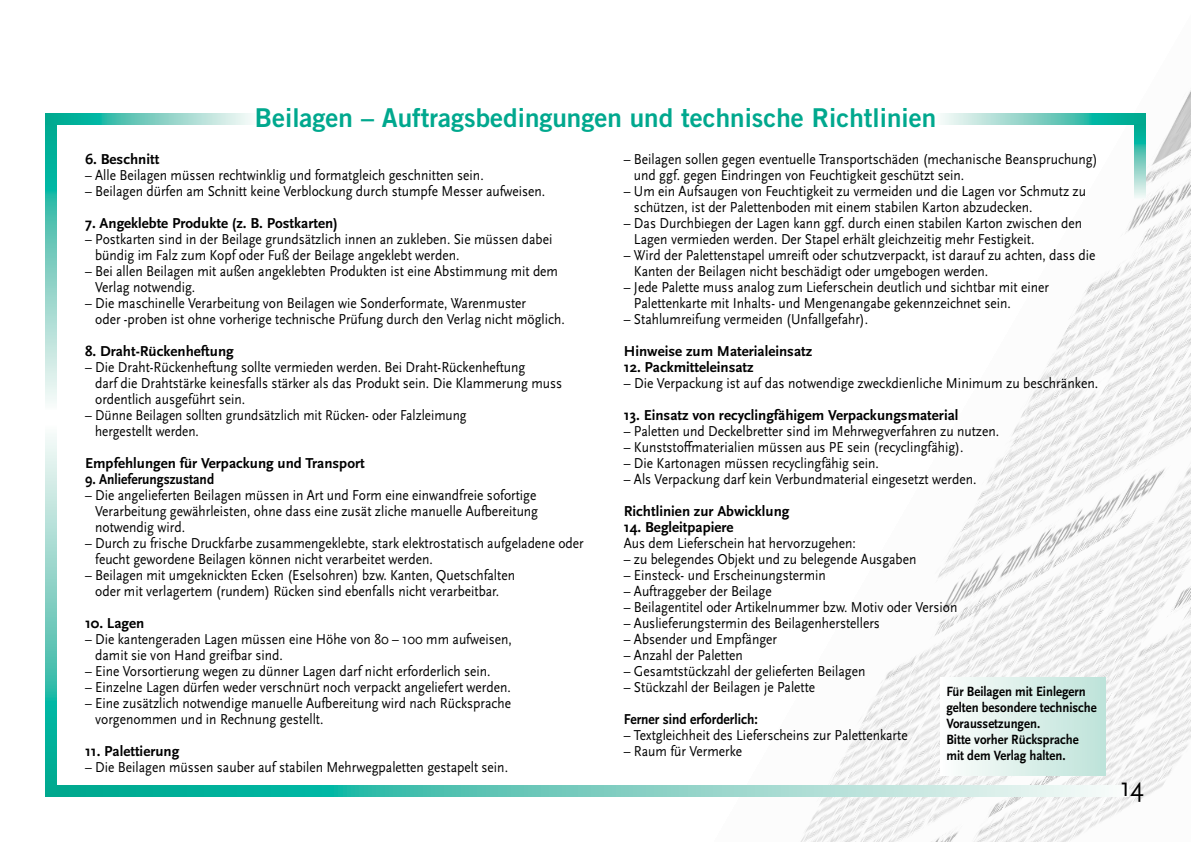
<style>
.page{position:relative;width:1191px;height:842px;background:#fff}
.page>*{position:absolute;margin:0;border:0;box-sizing:border-box;transform-origin:0 0}
.t1{font:28px "Scala Sans Pro";color:#000;scale:.9 1}
.t2{font:26px "Trade Gothic LT Std Bd 2";color:#00a88e}
.t3{font:15px/16px "Scala Sans Pro";color:#000;scale:.9 1}
.t4{font:700 15px "Scala Sans Pro";color:#000}
.t5{font:15px "Scala Sans Pro";color:#000;scale:.91 1}
.t6{font:700 15px "Scala Sans Pro";color:#000;scale:.9 1}
.t7{font:700 14px/16px "Scala Sans Pro";color:#000;scale:.91 1}
</style>
<div class="page">
<img style="left:800px;top:90px;width:391px;height:752px">
<svg style="left:45px;top:434px;width:12px;height:363px;background:#6eccbf"></svg>
<svg style="left:45px;top:125px;width:12px;height:278px;background:#72cec0"></svg>
<svg style="left:45px;top:113px;width:206px;height:12px;background:#6dccbe"></svg>
<svg style="left:935px;top:113px;width:210px;height:12px;background:#72cec1"></svg>
<svg style="left:1134px;top:125px;width:11px;height:73px"></svg>
<svg style="left:57px;top:785px;width:1071px;height:12px;background:#70cdc0"></svg>
<div style="left:940px;top:678px;width:165px;height:97px;background:linear-gradient(to right,#fdfefd,#bde3d9)"></div>
<h2 class="t2" style="left:255px;top:102px;width:683px">Beilagen – Auftragsbedingungen und technische Richtlinien</h2>
<p class="t4" style="left:85px;top:150px;width:76px">6. Beschnitt</p>
<p class="t3" style="left:85px;top:167px;width:444px">– Alle Beilagen müssen rechtwinklig und formatgleich geschnitten sein.</p>
<p class="t3" style="left:85px;top:183px;width:513px">– Beilagen dürfen am Schnitt keine Verblockung durch stumpfe Messer aufweisen.</p>
<p class="t4" style="left:85px;top:214px;width:254px">7. Angeklebte Produkte (z. B. Postkarten)</p>
<p class="t3" style="left:95px;top:231px;width:509px;text-indent:-10px">– Postkarten sind in der Beilage grundsätzlich innen an zukleben. Sie müssen dabei bündig im Falz zum Kopf oder Fuß der Beilage angeklebt werden.</p>
<p class="t3" style="left:95px;top:263px;width:516px;text-indent:-10px">– Bei allen Beilagen mit außen angeklebten Produkten ist eine Abstimmung mit dem<br>Verlag notwendig.</p>
<p class="t3" style="left:95px;top:295px;width:523px;text-indent:-10px">– Die maschinelle Verarbeitung von Beilagen wie Sonderformate, Warenmuster<br>oder -proben ist ohne vorherige technische Prüfung durch den Verlag nicht möglich.</p>
<p class="t4" style="left:85px;top:342px;width:150px">8. Draht-Rückenheftung</p>
<p class="t3" style="left:95px;top:359px;width:520px;text-indent:-10px">– Die Draht-Rückenheftung sollte vermieden werden. Bei Draht-Rückenheftung<br>darf die Drahtstärke keinesfalls stärker als das Produkt sein. Die Klammerung muss ordentlich ausgeführt sein.</p>
<p class="t3" style="left:95px;top:407px;width:414px;text-indent:-10px">– Dünne Beilagen sollten grundsätzlich mit Rücken- oder Falzleimung hergestellt werden.</p>
<p class="t4" style="left:85px;top:454px;width:281px">Empfehlungen für Verpackung und Transport</p>
<p class="t6" style="left:85px;top:470px;width:145px">9. Anlieferungszustand</p>
<p class="t3" style="left:95px;top:487px;width:494px;text-align:justify;text-indent:-10px">– Die angelieferten Beilagen müssen in Art und Form eine einwandfreie sofortige Verarbeitung gewährleisten, ohne dass eine zusät zliche manuelle Aufbereitung notwendig wird.</p>
<p class="t3" style="left:95px;top:535px;width:544px;text-indent:-10px">– Durch zu frische Druckfarbe zusammengeklebte, stark elektrostatisch aufgeladene oder feucht gewordene Beilagen können nicht verarbeitet werden.</p>
<p class="t3" style="left:85px;top:567px;width:479px;text-align:center">– Beilagen mit umgeknickten Ecken (Eselsohren) bzw. Kanten, Quetschfalten oder mit verlagertem (rundem) Rücken sind ebenfalls nicht verarbeitbar.</p>
<p class="t4" style="left:85px;top:614px;width:61px">10. Lagen</p>
<p class="t3" style="left:95px;top:631px;width:464px;text-indent:-10px">– Die kantengeraden Lagen müssen eine Höhe von 80 – 100 mm aufweisen, damit sie von Hand greifbar sind.</p>
<p class="t3" style="left:85px;top:663px;width:452px">– Eine Vorsortierung wegen zu dünner Lagen darf nicht erforderlich sein.</p>
<p class="t3" style="left:85px;top:679px;width:474px">– Einzelne Lagen dürfen weder verschnürt noch verpackt angeliefert werden.</p>
<p class="t3" style="left:95px;top:695px;width:464px;text-indent:-10px">– Eine zusätzlich notwendige manuelle Aufbereitung wird nach Rücksprache vorgenommen und in Rechnung gestellt.</p>
<p class="t4" style="left:85px;top:742px;width:96px">11. Palettierung</p>
<p class="t3" style="left:85px;top:759px;width:471px">– Die Beilagen müssen sauber auf stabilen Mehrwegpaletten gestapelt sein.</p>
<p class="t3" style="left:634px;top:151px;width:517px;text-indent:-10px">– Beilagen sollen gegen eventuelle Transportschäden (mechanische Beanspruchung) und ggf. gegen Eindringen von Feuchtigkeit geschützt sein.</p>
<p class="t3" style="left:634px;top:183px;width:504px;text-indent:-10px">– Um ein Aufsaugen von Feuchtigkeit zu vermeiden und die Lagen vor Schmutz zu schützen, ist der Palettenboden mit einem stabilen Karton abzudecken.</p>
<p class="t3" style="left:634px;top:215px;width:499px;text-indent:-10px">– Das Durchbiegen der Lagen kann ggf. durch einen stabilen Karton zwischen den<br>Lagen vermieden werden. Der Stapel erhält gleichzeitig mehr Festigkeit.</p>
<p class="t3" style="left:634px;top:247px;width:514px;text-indent:-10px">– Wird der Palettenstapel umreift oder schutzverpackt, ist darauf zu achten, dass die<br>Kanten der Beilagen nicht beschädigt oder umgebogen werden.</p>
<p class="t3" style="left:634px;top:279px;width:463px;text-indent:-10px">– Jede Palette muss analog zum Lieferschein deutlich und sichtbar mit einer<br>Palettenkarte mit Inhalts- und Mengenangabe gekennzeichnet sein.</p>
<p class="t3" style="left:624px;top:311px;width:273px">– Stahlumreifung vermeiden (Unfallgefahr).</p>
<p class="t4" style="left:624px;top:342px;width:190px">Hinweise zum Materialeinsatz</p>
<p class="t4" style="left:624px;top:358px;width:131px">12. Packmitteleinsatz</p>
<p class="t5" style="left:624px;top:374px;width:523px">– Die Verpackung ist auf das notwendige zweckdienliche Minimum zu beschränken.</p>
<p class="t4" style="left:624px;top:406px;width:336px">13. Einsatz von recyclingfähigem Verpackungsmaterial</p>
<p class="t3" style="left:624px;top:423px;width:418px">– Paletten und Deckelbretter sind im Mehrwegverfahren zu nutzen.</p>
<p class="t3" style="left:624px;top:439px;width:379px">– Kunststoffmaterialien müssen aus PE sein (recyclingfähig).</p>
<p class="t3" style="left:624px;top:455px;width:285px">– Die Kartonagen müssen recyclingfähig sein.</p>
<p class="t3" style="left:624px;top:471px;width:393px">– Als Verpackung darf kein Verbundmaterial eingesetzt werden.</p>
<p class="t4" style="left:624px;top:502px;width:167px">Richtlinien zur Abwicklung</p>
<p class="t4" style="left:624px;top:518px;width:111px">14. Begleitpapiere</p>
<p class="t3" style="left:624px;top:535px;width:259px">Aus dem Lieferschein hat hervorzugehen:</p>
<p class="t3" style="left:624px;top:551px;width:326px">– zu belegendes Objekt und zu belegende Ausgaben</p>
<p class="t3" style="left:624px;top:567px;width:226px">– Einsteck- und Erscheinungstermin</p>
<p class="t3" style="left:624px;top:583px;width:166px">– Auftraggeber der Beilage</p>
<p class="t3" style="left:624px;top:599px;width:372px">– Beilagentitel oder Artikelnummer bzw. Motiv oder Version</p>
<p class="t3" style="left:624px;top:615px;width:286px">– Auslieferungstermin des Beilagenherstellers</p>
<p class="t3" style="left:624px;top:631px;width:172px">– Absender und Empfänger</p>
<p class="t3" style="left:624px;top:647px;width:134px">– Anzahl der Paletten</p>
<p class="t3" style="left:624px;top:663px;width:270px">– Gesamtstückzahl der gelieferten Beilagen</p>
<p class="t3" style="left:624px;top:679px;width:214px">– Stückzahl der Beilagen je Palette</p>
<p class="t6" style="left:624px;top:710px;width:150px">Ferner sind erforderlich:</p>
<p class="t3" style="left:624px;top:727px;width:317px">– Textgleichheit des Lieferscheins zur Palettenkarte</p>
<p class="t3" style="left:624px;top:743px;width:133px">– Raum für Vermerke</p>
<p class="t7" style="left:946px;top:684px;width:167px">Für Beilagen mit Einlegern gelten besondere technische<br>Voraussetzungen.<br>Bitte vorher Rücksprache mit dem Verlag halten.</p>
<h1 class="t1" style="left:1120px;top:771px;width:27px">14</h1>
</div>
